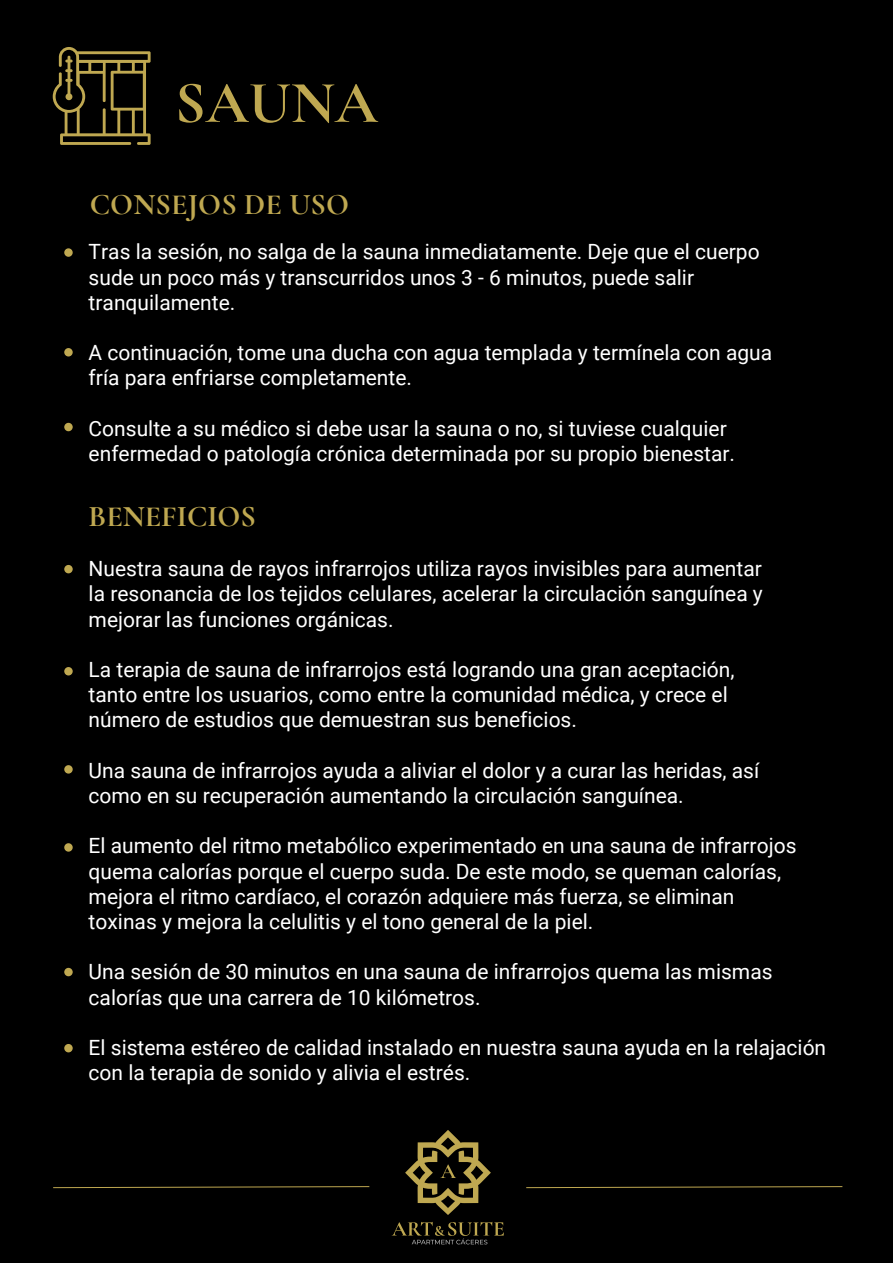
<style>
.page{position:relative;width:893px;height:1263px;background:#fff}
.page>*{position:absolute;margin:0;border:0;box-sizing:border-box;transform-origin:0 0}
.t1{font:700 60px "Cormorant Garamond";color:#bfa851}
.t2{font:700 30px "Cormorant Garamond";letter-spacing:.005em;color:#bfa851}
.t3{font:21px/25.2px "Roboto";color:#fff}
</style>
<div class="page">
<div style="left:0;top:0;width:893px;height:1258px;background:#000"></div>
<svg style="left:405px;top:1130px;width:86px;height:85px;background:#3e361a"></svg>
<svg style="left:392px;top:1222px;width:112px;height:22px;background:#272314"></svg>
<svg style="left:52px;top:1186px;width:318px;height:2px"></svg>
<svg style="left:525px;top:1186px;width:318px;height:2px"></svg>
<div style="left:64px;top:248px;width:9px;height:9px;background:#bfa851;border-radius:50%"></div>
<div style="left:64px;top:348px;width:9px;height:8px;background:#bfa851;border-radius:50%"></div>
<div style="left:64px;top:423px;width:9px;height:8px;background:#bfa851;border-radius:50%"></div>
<div style="left:64px;top:565px;width:9px;height:8px;background:#bfa851;border-radius:50%"></div>
<div style="left:64px;top:667px;width:9px;height:8px;background:#bfa851;border-radius:50%"></div>
<div style="left:64px;top:765px;width:9px;height:9px;background:#bfa851;border-radius:50%"></div>
<div style="left:64px;top:843px;width:9px;height:9px;background:#bfa851;border-radius:50%"></div>
<div style="left:64px;top:968px;width:9px;height:8px;background:#bfa851;border-radius:50%"></div>
<div style="left:64px;top:1044px;width:9px;height:8px;background:#bfa851;border-radius:50%"></div>
<svg style="left:53px;top:47px;width:98px;height:98px;background:#363017"></svg>
<h1 class="t1" style="left:175px;top:66px;width:205px">SAUNA</h1>
<h2 class="t2" style="left:90px;top:185px;width:261px">CONSEJOS DE USO</h2>
<p class="t3" style="left:89px;top:238px;width:672px">Tras la sesión, no salga de la sauna inmediatamente. Deje que el cuerpo sude un poco más y transcurridos unos 3 - 6 minutos, puede salir tranquilamente.</p>
<p class="t3" style="left:89px;top:339px;width:685px">A continuación, tome una ducha con agua templada y termínela con agua fría para enfriarse completamente.</p>
<p class="t3" style="left:89px;top:415px;width:648px">Consulte a su médico si debe usar la sauna o no, si tuviese cualquier enfermedad o patología crónica determinada por su propio bienestar.</p>
<h2 class="t2" style="left:89px;top:498px;width:169px">BENEFICIOS</h2>
<p class="t3" style="left:89px;top:555px;width:676px;text-align:justify">Nuestra sauna de rayos infrarrojos utiliza rayos invisibles para aumentar la resonancia de los tejidos celulares, acelerar la circulación sanguínea y mejorar las funciones orgánicas.</p>
<p class="t3" style="left:89px;top:656px;width:647px">La terapia de sauna de infrarrojos está logrando una gran aceptación, tanto entre los usuarios, como entre la comunidad médica, y crece el número de estudios que demuestran sus beneficios.</p>
<p class="t3" style="left:89px;top:757px;width:672px">Una sauna de infrarrojos ayuda a aliviar el dolor y a curar las heridas, así como en su recuperación aumentando la circulación sanguínea.</p>
<p class="t3" style="left:89px;top:832px;width:709px">El aumento del ritmo metabólico experimentado en una sauna de infrarrojos quema calorías porque el cuerpo suda. De este modo, se queman calorías, mejora el ritmo cardíaco, el corazón adquiere más fuerza, se eliminan toxinas y mejora la celulitis y el tono general de la piel.</p>
<p class="t3" style="left:89px;top:958px;width:685px">Una sesión de 30 minutos en una sauna de infrarrojos quema las mismas calorías que una carrera de 10 kilómetros.</p>
<p class="t3" style="left:89px;top:1034px;width:739px">El sistema estéreo de calidad instalado en nuestra sauna ayuda en la relajación con la terapia de sonido y alivia el estrés.</p>
</div>
